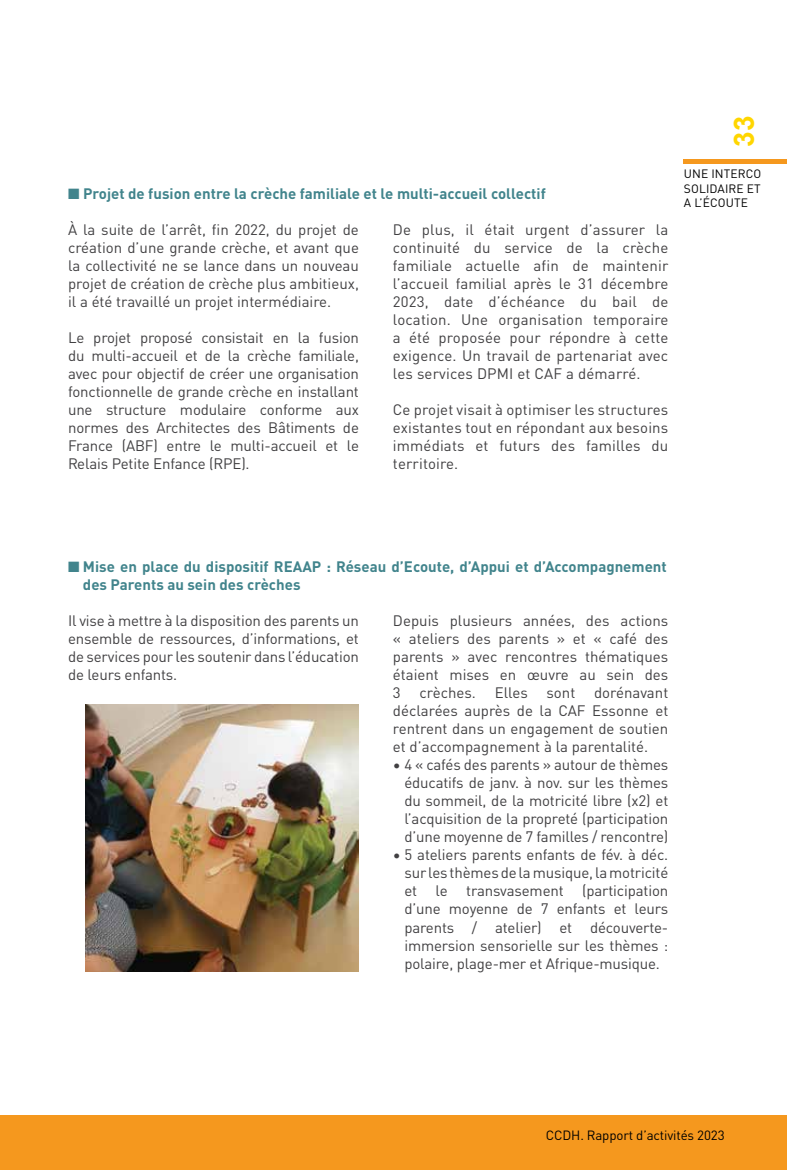
<style>
.page{position:relative;width:787px;height:1170px;background:#fff}
.page>*{position:absolute;margin:0;border:0;box-sizing:border-box;transform-origin:0 0}
.t1{font:700 27.9px "Arial";color:#ffd600}
.t2{font:15px/18px "DIN Pro";letter-spacing:-.01em;color:#414042;text-align:justify}
.t3{font:700 15px/18px "DIN Pro";color:#41848c}
.t4{font:13.35px "DIN Pro";letter-spacing:-.01em;color:#000}
.t5{font:12px/14.4px "DIN Pro";letter-spacing:.01em;color:#000;text-align:justify}
</style>
<div class="page">
<div style="left:0;top:1114px;width:787px;height:55px;background:#f5981e"></div>
<div style="left:684px;top:159px;width:103px;height:5px;background:#f5981e"></div>
<img style="left:86px;top:704px;width:273px;height:267px">
<p class="t3" style="left:68px;top:183px;width:479px">■ Projet de fusion entre la crèche familiale et le multi-accueil collectif</p>
<p class="t2" style="left:68px;top:219px;width:292px">À la suite de l’arrêt, fin 2022, du projet de création d’une grande crèche, et avant que la collectivité ne se lance dans un nouveau projet de création de crèche plus ambitieux, il a été travaillé un projet intermédiaire.</p>
<p class="t2" style="left:68px;top:327px;width:292px">Le projet proposé consistait en la fusion du multi-accueil et de la crèche familiale, avec pour objectif de créer une organisation fonctionnelle de grande crèche en installant une structure modulaire conforme aux normes des Architectes des Bâtiments de France (ABF) entre le multi-accueil et le Relais Petite Enfance (RPE).</p>
<p class="t2" style="left:393px;top:219px;width:277px">De plus, il était urgent d’assurer la continuité du service de la crèche familiale actuelle afin de maintenir l’accueil familial après le 31 décembre 2023, date d’échéance du bail de location. Une organisation temporaire a été proposée pour répondre à cette exigence. Un travail de partenariat avec les services DPMI et CAF a démarré.</p>
<p class="t2" style="left:393px;top:399px;width:277px">Ce projet visait à optimiser les structures existantes tout en répondant aux besoins immédiats et futurs des familles du territoire.</p>
<h1 class="t1" style="left:725px;top:147px;width:33px;rotate:-90deg">33</h1>
<p class="t5" style="left:684px;top:166px;width:79px">UNE INTERCO SOLIDAIRE ET A L’ÉCOUTE</p>
<p class="t3" style="left:83px;top:557px;width:585px;text-indent:-15px">■ Mise en place du dispositif REAAP : Réseau d’Ecoute, d’Appui et d’Accompagnement des Parents au sein des crèches</p>
<p class="t2" style="left:68px;top:611px;width:292px">Il vise à mettre à la disposition des parents un ensemble de ressources, d’informations, et de services pour les soutenir dans l’éducation de leurs enfants.</p>
<p class="t2" style="left:393px;top:611px;width:277px">Depuis plusieurs années, des actions « ateliers des parents » et « café des parents » avec rencontres thématiques étaient mises en œuvre au sein des 3 crèches. Elles sont dorénavant déclarées auprès de la CAF Essonne et rentrent dans un engagement de soutien et d’accompagnement à la parentalité.</p>
<p class="t2" style="left:404px;top:755px;width:265px;text-indent:-11px">• 4 « cafés des parents » autour de thèmes éducatifs de janv. à nov. sur les thèmes du sommeil, de la motricité libre (x2) et l’acquisition de la propreté (participation d’une moyenne de 7 familles / rencontre)</p>
<p class="t2" style="left:404px;top:845px;width:265px;text-indent:-11px">• 5 ateliers parents enfants de fév. à déc. sur les thèmes de la musique, la motricité et le transvasement (participation d’une moyenne de 7 enfants et leurs parents / atelier) et découverte&shy;immersion sensorielle sur les thèmes : polaire, plage-mer et Afrique-musique.</p>
<p class="t4" style="left:546px;top:1124px;width:180px">CCDH. Rapport d’activités 2023</p>
</div>
